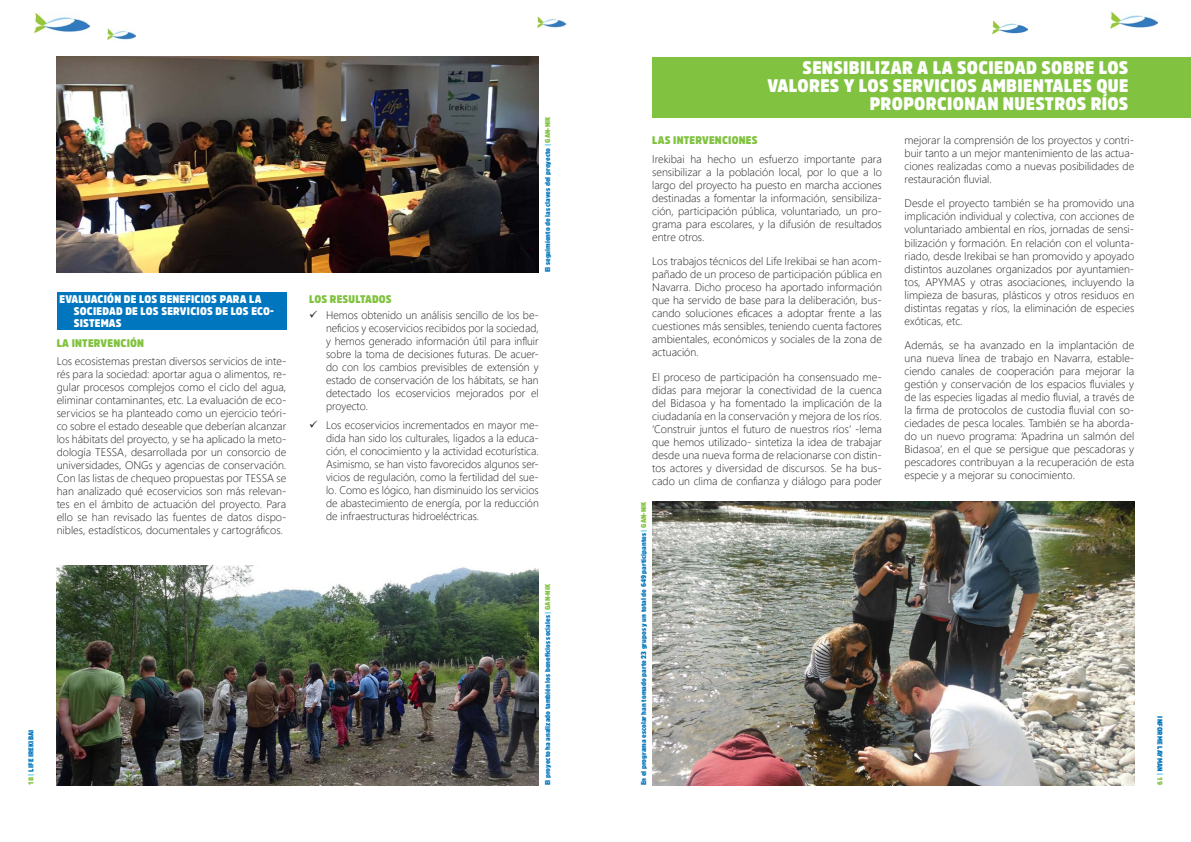
<style>
.page{position:relative;width:1191px;height:842px;background:#fff}
.page>*{position:absolute;margin:0;border:0;box-sizing:border-box;transform-origin:0 0}
.t1{font:900 18px/18px "Amsi Pro Narw";letter-spacing:.02em;color:#fff;text-align:right}
.t2{font:300 11px/13px "Segoe UI";color:#231f20;text-align:justify}
.t3{font:900 11px/12px "Amsi Pro Narw";letter-spacing:.02em;color:#fff}
.t4{font:900 11px "Amsi Pro Narw";letter-spacing:.02em;color:#81c340}
.t5{font:900 7px "Amsi Pro Narw";color:#0076be}
.t6{font:900 7px "Amsi Pro Narw";letter-spacing:.02em;color:#0076be}
.s1{color:#81c340}
.s2{color:#63cdf3}
</style>
<div class="page">
<img style="left:34px;top:13px;width:56px;height:20px">
<img style="left:537px;top:16px;width:28px;height:12px">
<img style="left:1110px;top:11px;width:47px;height:18px">
<img style="left:992px;top:20px;width:35px;height:14px">
<img style="left:107px;top:28px;width:28px;height:12px">
<div style="left:652px;top:57px;width:539px;height:61px;background:#81c340"></div>
<img style="left:652px;top:502px;width:482px;height:283px">
<div style="left:57px;top:292px;width:229px;height:38px;background:#0076be"></div>
<img style="left:57px;top:57px;width:482px;height:215px">
<img style="left:57px;top:566px;width:482px;height:219px">
<p class="t3" style="left:74px;top:293px;width:202px;text-indent:-14px">EVALUACIÓN DE LOS BENEFICIOS PARA LA<br>SOCIEDAD DE LOS SERVICIOS DE LOS ECO-<br>SISTEMAS</p>
<p class="t4" style="left:57px;top:335px;width:89px">LA INTERVENCIÓN</p>
<p class="t2" style="left:57px;top:354px;width:231px">Los ecosistemas prestan diversos servicios de inte&shy;rés para la sociedad: aportar agua o alimentos, re&shy;gular procesos complejos como el ciclo del agua, eliminar contaminantes, etc. La evaluación de eco&shy;servicios se ha planteado como un ejercicio teóri&shy;co sobre el estado deseable que deberían alcanzar los hábitats del proyecto, y se ha aplicado la meto&shy;dología TESSA, desarrollada por un consorcio de universidades, ONGs y agencias de conservación.<br>Con las listas de chequeo propuestas por TESSA se han analizado qué ecoservicios son más relevan&shy;tes en el ámbito de actuación del proyecto. Para ello se han revisado las fuentes de datos dispo&shy;nibles, estadísticos, documentales y cartográficos.</p>
<p class="t6" style="left:26px;top:785px;width:57px;rotate:-90deg"><span class="s1">18</span> <span class="s2">|</span> LIFE IREKIBAI</p>
<p class="t5" style="left:543px;top:272px;width:157px;rotate:-90deg">El seguimiento de las claves del proyecto <span class="s2">|</span> <span class="s1">GAN-NIK</span></p>
<p class="t4" style="left:309px;top:292px;width:84px">LOS RESULTADOS</p>
<p class="t2" style="left:326px;top:307px;width:214px">Hemos obtenido un análisis sencillo de los be&shy;neficios y ecoservicios recibidos por la sociedad, y hemos generado información útil para influir sobre la toma de decisiones futuras. De acuer&shy;do con los cambios previsibles de extensión y estado de conservación de los hábitats, se han detectado los ecoservicios mejorados por el proyecto.</p>
<p class="t2" style="left:326px;top:417px;width:214px">Los ecoservicios incrementados en mayor me&shy;dida han sido los culturales, ligados a la educa&shy;ción, el conocimiento y la actividad ecoturística.<br>Asimismo, se han visto favorecidos algunos ser&shy;vicios de regulación, como la fertilidad del sue&shy;lo. Como es lógico, han disminuido los servicios de abastecimiento de energía, por la reducción de infraestructuras hidroeléctricas.</p>
<p class="t5" style="left:543px;top:785px;width:203px;rotate:-90deg">El proyecto ha analizado también los beneficios sociales <span class="s2">|</span> <span class="s1">GAN-NIK</span></p>
<h1 class="t1" style="left:767px;top:59px;width:362px">SENSIBILIZAR A LA SOCIEDAD SOBRE LOS<br>VALORES Y LOS SERVICIOS AMBIENTALES QUE<br>PROPORCIONAN NUESTROS RÍOS</h1>
<p class="t4" style="left:652px;top:133px;width:107px">LAS INTERVENCIONES</p>
<p class="t2" style="left:652px;top:152px;width:231px">Irekibai ha hecho un esfuerzo importante para sensibilizar a la población local, por lo que a lo largo del proyecto ha puesto en marcha acciones destinadas a fomentar la información, sensibiliza&shy;ción, participación pública, voluntariado, un pro&shy;grama para escolares, y la difusión de resultados entre otros.</p>
<p class="t2" style="left:652px;top:254px;width:231px">Los trabajos técnicos del Life Irekibai se han acom&shy;pañado de un proceso de participación pública en Navarra. Dicho proceso ha aportado información que ha servido de base para la deliberación, bus&shy;cando soluciones eficaces a adoptar frente a las cuestiones más sensibles, teniendo cuenta factores ambientales, económicos y sociales de la zona de actuación.</p>
<p class="t2" style="left:652px;top:369px;width:231px">El proceso de participación ha consensuado me&shy;didas para mejorar la conectividad de la cuenca del Bidasoa y ha fomentado la implicación de la ciudadanía en la conservación y mejora de los ríos. ‘Construir juntos el futuro de nuestros ríos’ -lema que hemos utilizado- sintetiza la idea de trabajar desde una nueva forma de relacionarse con distin&shy;tos actores y diversidad de discursos. Se ha bus&shy;cado un clima de confianza y diálogo para poder</p>
<p class="t5" style="left:639px;top:785px;width:285px;rotate:-90deg">En el programa escolar han tomado parte 23 grupos y un total de 649 participantes <span class="s2">|</span> <span class="s1">GAN-NIK</span></p>
<p class="t2" style="left:904px;top:133px;width:231px">mejorar la comprensión de los proyectos y contri&shy;buir tanto a un mejor mantenimiento de las actua&shy;ciones realizadas como a nuevas posibilidades de restauración fluvial.</p>
<p class="t2" style="left:904px;top:196px;width:231px">Desde el proyecto también se ha promovido una implicación individual y colectiva, con acciones de voluntariado ambiental en ríos, jornadas de sensi&shy;bilización y formación. En relación con el volunta&shy;riado, desde Irekibai se han promovido y apoyado distintos auzolanes organizados por ayuntamien&shy;tos, APYMAS y otras asociaciones, incluyendo la limpieza de basuras, plásticos y otros residuos en distintas regatas y ríos, la eliminación de especies exóticas, etc.</p>
<p class="t2" style="left:904px;top:337px;width:231px">Además, se ha avanzado en la implantación de una nueva línea de trabajo en Navarra, estable&shy;ciendo canales de cooperación para mejorar la gestión y conservación de los espacios fluviales y de las especies ligadas al medio fluvial, a través de la firma de protocolos de custodia fluvial con so&shy;ciedades de pesca locales. También se ha aborda&shy;do un nuevo programa: ‘Apadrina un salmón del Bidasoa’, en el que se persigue que pescadoras y pescadores contribuyan a la recuperación de esta especie y a mejorar su conocimiento.</p>
<p class="t6" style="left:1164px;top:716px;width:70px;rotate:90deg">INFORME LAYMAN <span class="s2">|</span> <span class="s1">19</span></p>
</div>
